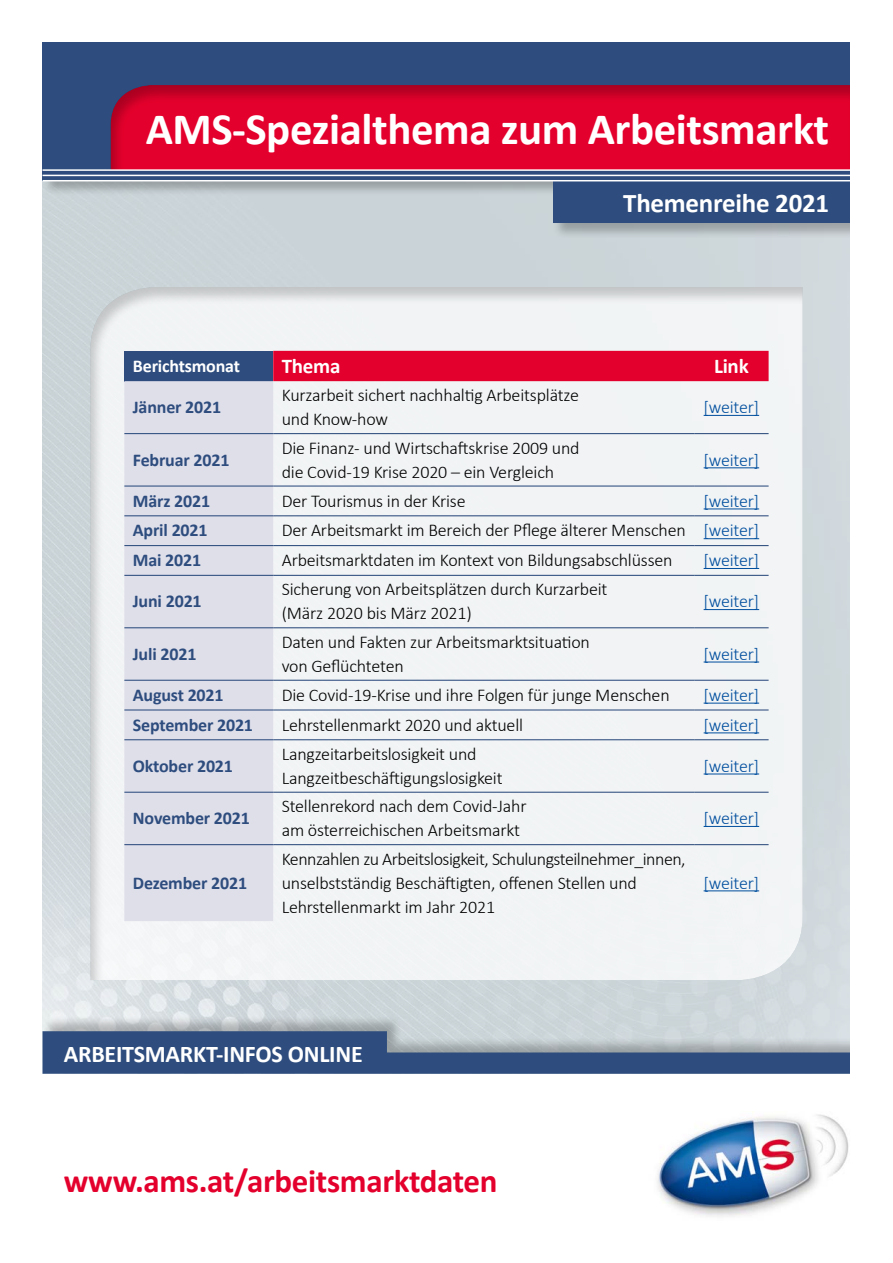
<style>
.page{position:relative;width:893px;height:1263px;background:#fff}
.page>*{position:absolute;margin:0;border:0;box-sizing:border-box;transform-origin:0 0}
.H1_Überschrift{font:700 45px "Calibri";letter-spacing:-.01em;color:#fff}
.H2_Arbeitsmarkt-Infos-Online{font:700 33px "Calibri";letter-spacing:-.01em;color:#e4002c}
.H2_Unterüberschrift{font:700 27px "Calibri";letter-spacing:-.01em;color:#fff}
.H2_Arbeitsmarkt-Infos-Online-2{font:700 24px "Calibri";letter-spacing:-.01em;color:#fff}
.P_Text{font:700 21px "Calibri";letter-spacing:-.01em;color:#fff}
.P_Text-2{font:300 18px/24px "Calibri";letter-spacing:-.01em;color:#000}
.P_Text-3{font:700 18px "Calibri";letter-spacing:-.01em;color:#2e4d7e}
.P_Text-4{font:300 18px "Calibri";letter-spacing:-.01em;color:#004e9e}
.P_Text-5{font:700 18px "Calibri";letter-spacing:-.01em;color:#fff}
</style>
<div class="page">
<img style="left:43px;top:196px;width:807px;height:819px">
<div style="left:77px;top:277px;width:739px;height:704px;background:#000;opacity:.25"></div>
<div style="left:42px;top:42px;width:824px;height:154px;background:#000;opacity:.25"></div>
<div style="left:43px;top:43px;width:807px;height:138px;background:#2e4d7e"></div>
<div style="left:96px;top:74px;width:766px;height:96px;background:#000;opacity:.25"></div>
<div style="left:552px;top:180px;width:314px;height:59px;background:#000;opacity:.25"></div>
<div style="left:553px;top:181px;width:297px;height:42px;background:#2e4d7e"></div>
<hr style="left:43px;top:180px;width:807px;height:1px;background:#fff">
<hr style="left:43px;top:169px;width:807px;height:2px;background:#fff">
<hr style="left:43px;top:175px;width:807px;height:1px;background:#fff">
<div style="left:42px;top:1015px;width:824px;height:59px;background:#000;opacity:.25"></div>
<svg style="left:43px;top:1031px;width:807px;height:43px;background:#577093"></svg>
<div style="left:124px;top:351px;width:149px;height:30px;background:#2e4d7e"></div>
<div style="left:273px;top:351px;width:496px;height:30px;background:#e4002c"></div>
<div style="left:124px;top:381px;width:149px;height:540px;background:#dfdfea"></div>
<hr style="left:124px;top:433px;width:149px;height:1px;background:#2e4d7e">
<hr style="left:273px;top:433px;width:421px;height:1px;background:#2e4d7e">
<hr style="left:694px;top:433px;width:75px;height:1px;background:#2e4d7e">
<hr style="left:124px;top:485px;width:149px;height:2px;background:#2e4d7e">
<hr style="left:273px;top:485px;width:421px;height:2px;background:#2e4d7e">
<hr style="left:694px;top:485px;width:75px;height:2px;background:#2e4d7e">
<hr style="left:124px;top:515px;width:149px;height:1px;background:#2e4d7e">
<hr style="left:273px;top:515px;width:421px;height:1px;background:#2e4d7e">
<hr style="left:694px;top:515px;width:75px;height:1px;background:#2e4d7e">
<hr style="left:124px;top:545px;width:149px;height:1px;background:#2e4d7e">
<hr style="left:273px;top:545px;width:421px;height:1px;background:#2e4d7e">
<hr style="left:694px;top:545px;width:75px;height:1px;background:#2e4d7e">
<hr style="left:124px;top:575px;width:149px;height:1px;background:#2e4d7e">
<hr style="left:273px;top:575px;width:421px;height:1px;background:#2e4d7e">
<hr style="left:694px;top:575px;width:75px;height:1px;background:#2e4d7e">
<hr style="left:124px;top:627px;width:149px;height:1px;background:#2e4d7e">
<hr style="left:273px;top:627px;width:421px;height:1px;background:#2e4d7e">
<hr style="left:694px;top:627px;width:75px;height:1px;background:#2e4d7e">
<hr style="left:124px;top:680px;width:149px;height:1px;background:#2e4d7e">
<hr style="left:273px;top:680px;width:421px;height:1px;background:#2e4d7e">
<hr style="left:694px;top:680px;width:75px;height:1px;background:#2e4d7e">
<hr style="left:124px;top:709px;width:149px;height:1px;background:#2e4d7e">
<hr style="left:273px;top:709px;width:421px;height:1px;background:#2e4d7e">
<hr style="left:694px;top:709px;width:75px;height:1px;background:#2e4d7e">
<hr style="left:124px;top:739px;width:149px;height:1px;background:#2e4d7e">
<hr style="left:273px;top:739px;width:421px;height:1px;background:#2e4d7e">
<hr style="left:694px;top:739px;width:75px;height:1px;background:#2e4d7e">
<hr style="left:124px;top:792px;width:149px;height:1px;background:#2e4d7e">
<hr style="left:273px;top:792px;width:421px;height:1px;background:#2e4d7e">
<hr style="left:694px;top:792px;width:75px;height:1px;background:#2e4d7e">
<hr style="left:124px;top:844px;width:149px;height:1px;background:#2e4d7e">
<hr style="left:273px;top:844px;width:421px;height:1px;background:#2e4d7e">
<hr style="left:694px;top:844px;width:75px;height:1px;background:#2e4d7e">
<hr style="left:704px;top:415px;width:55px;height:1px;background:#004e9e">
<hr style="left:704px;top:467px;width:55px;height:1px;background:#004e9e">
<hr style="left:704px;top:508px;width:55px;height:1px;background:#004e9e">
<hr style="left:704px;top:538px;width:55px;height:1px;background:#004e9e">
<hr style="left:704px;top:568px;width:55px;height:1px;background:#004e9e">
<hr style="left:704px;top:609px;width:55px;height:1px;background:#004e9e">
<hr style="left:704px;top:661px;width:55px;height:1px;background:#004e9e">
<hr style="left:704px;top:703px;width:55px;height:1px;background:#004e9e">
<hr style="left:704px;top:732px;width:55px;height:1px;background:#004e9e">
<hr style="left:704px;top:773px;width:55px;height:1px;background:#004e9e">
<hr style="left:704px;top:826px;width:55px;height:1px;background:#004e9e">
<hr style="left:704px;top:890px;width:55px;height:1px;background:#004e9e">
<div style="left:850px;top:0;width:43px;height:1263px;background:#fff"></div>
<img style="left:657px;top:1114px;width:192px;height:103px">
<h1 class="H1_Überschrift" style="left:146px;top:102px;width:685px">AMS-Spezialthema zum Arbeitsmarkt</h1>
<h2 class="H2_Unterüberschrift" style="left:623px;top:186px;width:207px">Themenreihe 2021</h2>
<p class="P_Text-5" style="left:133px;top:355px;width:109px">Berichtsmonat</p>
<p class="P_Text" style="left:282px;top:353px;width:60px">Thema</p>
<p class="P_Text" style="left:714px;top:353px;width:36px">Link</p>
<p class="P_Text-3" style="left:133px;top:396px;width:90px">Jänner 2021</p>
<p class="P_Text-2" style="left:282px;top:382px;width:299px">Kurzarbeit sichert nachhaltig Arbeitsplätze und Know-how</p>
<p class="P_Text-4" style="left:704px;top:396px;width:57px">[weiter]</p>
<p class="P_Text-3" style="left:133px;top:448px;width:98px">Februar 2021</p>
<p class="P_Text-2" style="left:282px;top:435px;width:299px">Die Finanz- und Wirtschaftskrise 2009 und die Covid-19 Krise 2020 – ein Vergleich</p>
<p class="P_Text-4" style="left:704px;top:448px;width:57px">[weiter]</p>
<p class="P_Text-3" style="left:133px;top:489px;width:79px">März 2021</p>
<p class="P_Text-2" style="left:282px;top:488px;width:185px">Der Tourismus in der Krise</p>
<p class="P_Text-4" style="left:704px;top:489px;width:57px">[weiter]</p>
<p class="P_Text-3" style="left:133px;top:519px;width:76px">April 2021</p>
<p class="P_Text-2" style="left:282px;top:518px;width:405px">Der Arbeitsmarkt im Bereich der Pflege älterer Menschen</p>
<p class="P_Text-4" style="left:704px;top:519px;width:57px">[weiter]</p>
<p class="P_Text-3" style="left:133px;top:549px;width:70px">Mai 2021</p>
<p class="P_Text-2" style="left:282px;top:547px;width:392px">Arbeitsmarktdaten im Kontext von Bildungsabschlüssen</p>
<p class="P_Text-4" style="left:704px;top:549px;width:57px">[weiter]</p>
<p class="P_Text-3" style="left:133px;top:590px;width:70px">Juni 2021</p>
<p class="P_Text-2" style="left:282px;top:576px;width:327px">Sicherung von Arbeitsplätzen durch Kurzarbeit (März 2020 bis März 2021)</p>
<p class="P_Text-4" style="left:704px;top:590px;width:57px">[weiter]</p>
<p class="P_Text-3" style="left:133px;top:643px;width:65px">Juli 2021</p>
<p class="P_Text-2" style="left:282px;top:629px;width:310px">Daten und Fakten zur Arbeitsmarktsituation von Geflüchteten</p>
<p class="P_Text-4" style="left:704px;top:643px;width:57px">[weiter]</p>
<p class="P_Text-3" style="left:133px;top:684px;width:92px">August 2021</p>
<p class="P_Text-2" style="left:282px;top:682px;width:389px">Die Covid-19-Krise und ihre Folgen für junge Menschen</p>
<p class="P_Text-4" style="left:704px;top:684px;width:57px">[weiter]</p>
<p class="P_Text-3" style="left:133px;top:713px;width:122px">September 2021</p>
<p class="P_Text-2" style="left:282px;top:712px;width:243px">Lehrstellenmarkt 2020 und aktuell</p>
<p class="P_Text-4" style="left:704px;top:713px;width:57px">[weiter]</p>
<p class="P_Text-3" style="left:133px;top:754px;width:102px">Oktober 2021</p>
<p class="P_Text-2" style="left:282px;top:741px;width:222px">Langzeitarbeitslosigkeit und<br>Langzeitbeschäftigungslosigkeit</p>
<p class="P_Text-4" style="left:704px;top:754px;width:57px">[weiter]</p>
<p class="P_Text-3" style="left:133px;top:807px;width:119px">November 2021</p>
<p class="P_Text-3" style="left:133px;top:871px;width:116px">Dezember 2021</p>
<p class="P_Text-2" style="left:282px;top:793px;width:246px">Stellenrekord nach dem Covid-Jahr am österreichischen Arbeitsmarkt</p>
<p class="P_Text-2" style="left:282px;top:846px;width:405px">Kennzahlen zu Arbeitslosigkeit, Schulungsteilnehmer_innen, unselbstständig Beschäftigten, offenen Stellen und<br>Lehrstellenmarkt im Jahr 2021</p>
<p class="P_Text-4" style="left:704px;top:807px;width:57px">[weiter]</p>
<p class="P_Text-4" style="left:704px;top:871px;width:57px">[weiter]</p>
<h2 class="H2_Arbeitsmarkt-Infos-Online-2" style="left:64px;top:1039px;width:300px">ARBEITSMARKT-INFOS ONLINE</h2>
<h2 class="H2_Arbeitsmarkt-Infos-Online" style="left:64px;top:1161px;width:435px">www.ams.at/arbeitsmarktdaten</h2>
</div>
